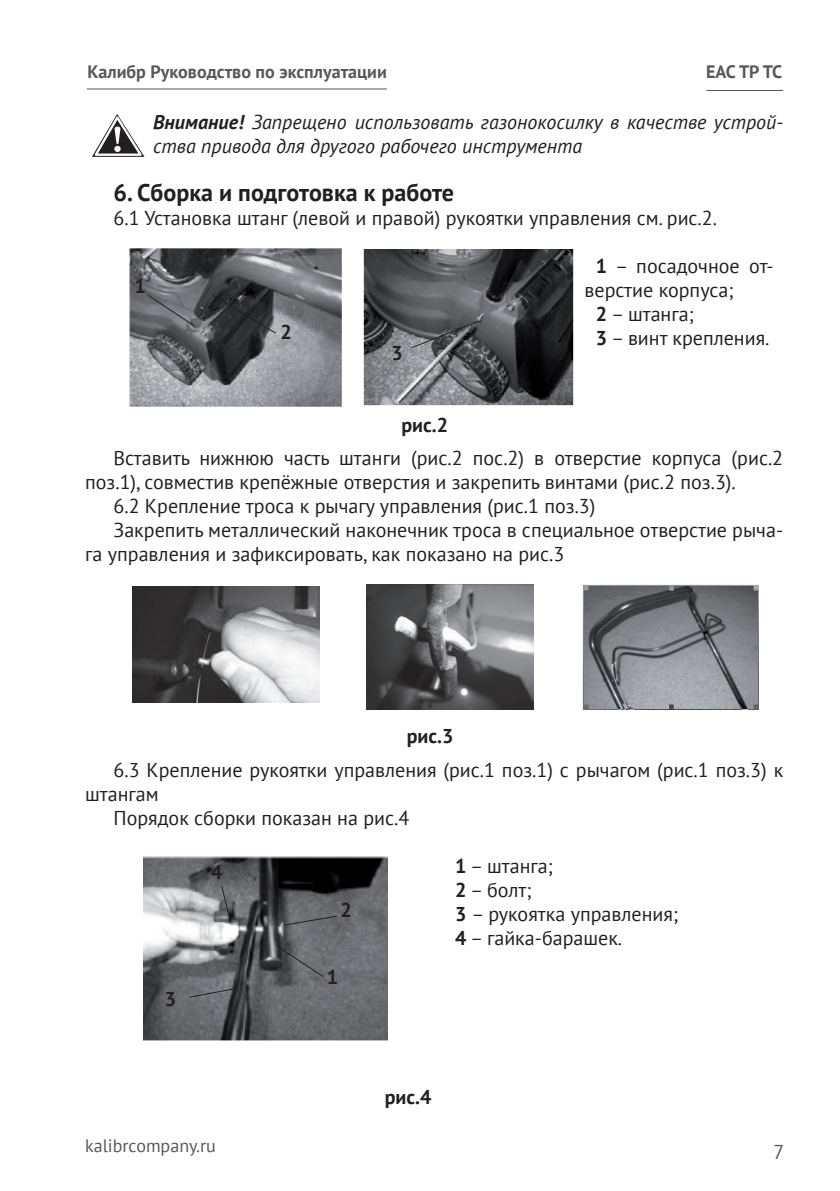
<style>
.page{position:relative;width:840px;height:1191px;background:#fff}
.page>*{position:absolute;margin:0;border:0;box-sizing:border-box;transform-origin:0 0}
.t1{font:700 24px "PT Sans";color:#231f20}
.t2{font:20px/24px "PT Sans";color:#231f20}
.t3{font:italic 20px/24px "PT Sans";color:#231f20}
.t4{font:700 20px "PT Sans";color:#231f20}
.t5{font:20px "PT Sans";color:#57585a}
.t6{font:700 18px "PT Sans";color:#57585a}
.t7{font:18px "PT Sans";color:#57585a}
.s1{font-weight:700}
</style>
<div class="page">
<hr style="left:87px;top:88px;width:299px;height:1px;background:#57585a">
<hr style="left:706px;top:90px;width:76px;height:1px;background:#57585a">
<img style="left:129px;top:248px;width:213px;height:159px">
<img style="left:363px;top:249px;width:210px;height:157px">
<img style="left:133px;top:586px;width:186px;height:117px">
<img style="left:366px;top:585px;width:167px;height:124px">
<img style="left:582px;top:585px;width:176px;height:124px">
<svg style="left:92px;top:114px;width:52px;height:43px"></svg>
<img style="left:144px;top:856px;width:243px;height:185px">
<svg style="left:146px;top:294px;width:50px;height:34px;background:#707276"></svg>
<svg style="left:211px;top:294px;width:66px;height:40px;background:#343639"></svg>
<svg style="left:410px;top:320px;width:69px;height:29px;background:#57595c"></svg>
<svg style="left:274px;top:944px;width:50px;height:34px;background:#5c5e62"></svg>
<svg style="left:282px;top:915px;width:56px;height:11px"></svg>
<svg style="left:188px;top:987px;width:50px;height:11px"></svg>
<svg style="left:220px;top:885px;width:10px;height:31px"></svg>
<p class="t6" style="left:87px;top:60px;width:301px">Калибр Руководство по эксплуатации</p>
<p class="t6" style="left:705px;top:60px;width:78px">EAC ТР ТС</p>
<p class="t3" style="left:153px;top:109px;width:631px"><span class="s1">Внимание!</span> Запрещено использовать газонокосилку в качестве устрой&shy;ства привода для другого рабочего инструмента</p>
<p class="t1" style="left:113px;top:176px;width:342px">6. Сборка и подготовка к работе</p>
<p class="t2" style="left:113px;top:205px;width:604px">6.1 Установка штанг (левой и правой) рукоятки управления см. рис.2.</p>
<p class="t4" style="left:134px;top:273px;width:13px">1</p>
<p class="t4" style="left:280px;top:319px;width:13px">2</p>
<p class="t4" style="left:391px;top:339px;width:13px">3</p>
<p class="t4" style="left:401px;top:411px;width:48px">рис.2</p>
<p class="t2" style="left:595px;top:253px;width:179px"><span class="s1">1</span> – посадочное от-</p>
<p class="t2" style="left:584px;top:277px;width:150px">верстие корпуса;</p>
<p class="t2" style="left:595px;top:301px;width:99px"><span class="s1">2</span> – штанга;</p>
<p class="t2" style="left:595px;top:325px;width:175px"><span class="s1">3</span> – винт крепления.</p>
<p class="t2" style="left:113px;top:445px;width:670px">Вставить нижнюю часть штанги (рис.2 пос.2) в отверстие корпуса (рис.2</p>
<p class="t2" style="left:85px;top:469px;width:651px">поз.1), совместив крепёжные отверстия и закрепить винтами (рис.2 поз.3).</p>
<p class="t2" style="left:113px;top:493px;width:483px">6.2 Крепление троса к рычагу управления (рис.1 поз.3)</p>
<p class="t2" style="left:113px;top:517px;width:670px">Закрепить металлический наконечник троса в специальное отверстие рыча-</p>
<p class="t2" style="left:85px;top:541px;width:480px">га управления и зафиксировать, как показано на рис.3</p>
<p class="t4" style="left:406px;top:722px;width:48px">рис.3</p>
<p class="t2" style="left:113px;top:757px;width:670px">6.3 Крепление рукоятки управления (рис.1 поз.1) с рычагом (рис.1 поз.3) к</p>
<p class="t2" style="left:85px;top:781px;width:75px">штангам</p>
<p class="t2" style="left:113px;top:805px;width:297px">Порядок сборки показан на рис.4</p>
<p class="t4" style="left:211px;top:858px;width:13px">4</p>
<p class="t4" style="left:165px;top:986px;width:13px">3</p>
<p class="t7" style="left:85px;top:1134px;width:132px">kalibrcompany.ru</p>
<p class="t4" style="left:340px;top:896px;width:13px">2</p>
<p class="t4" style="left:327px;top:963px;width:13px">1</p>
<p class="t2" style="left:454px;top:853px;width:224px"><span class="s1">1</span> – штанга;<br><span class="s1">2</span> – болт;<br><span class="s1">3</span> – рукоятка управления;<br><span class="s1">4</span> – гайка-барашек.</p>
<p class="t4" style="left:384px;top:1083px;width:48px">рис.4</p>
<p class="t5" style="left:773px;top:1139px;width:12px">7</p>
</div>
